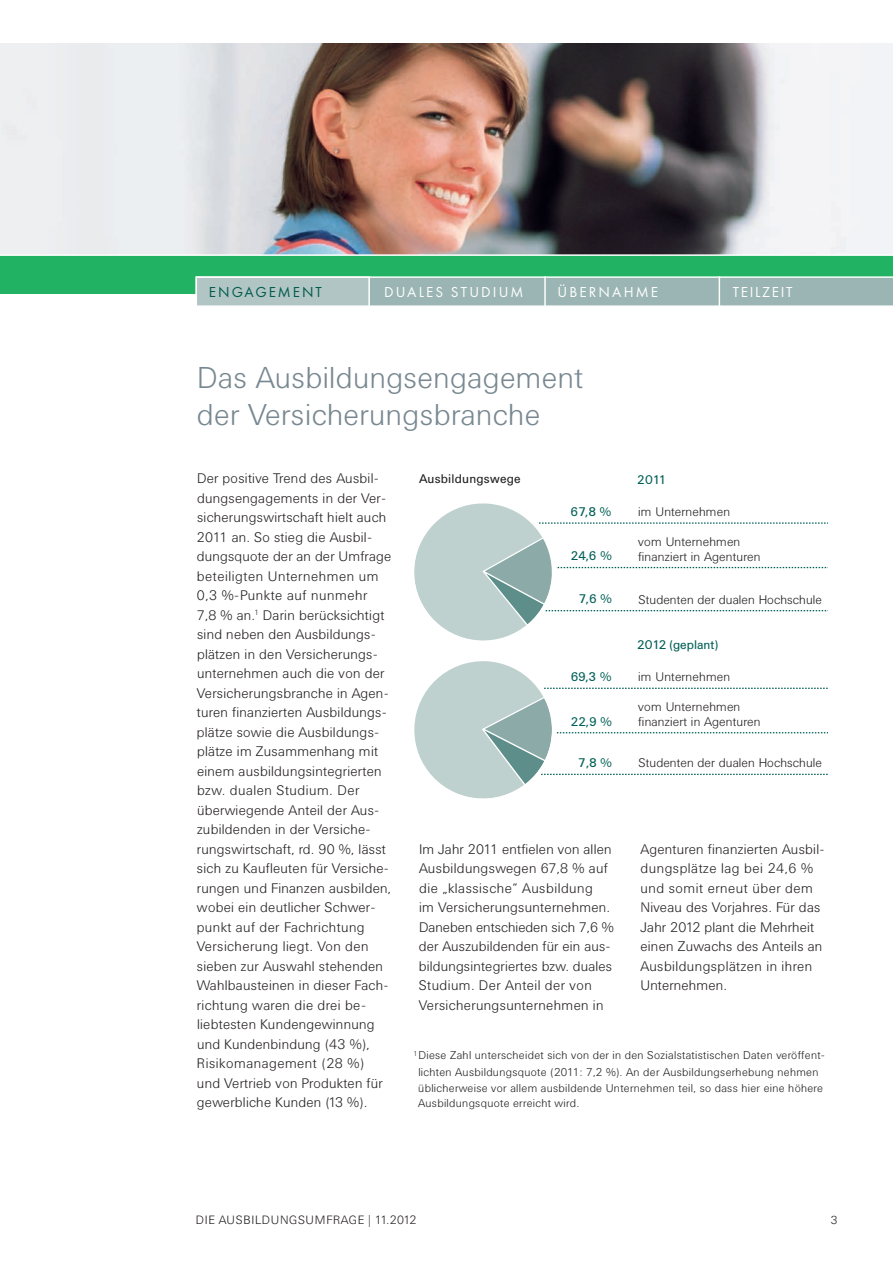
<style>
.page{position:relative;width:893px;height:1263px;background:#fff}
.page>*{position:absolute;margin:0;border:0;box-sizing:border-box;transform-origin:0 0}
.t1{font:300 30px/37.5px "Univers BQ";letter-spacing:.01em;color:#788891}
.t2{font:15px "Futura T";letter-spacing:.14em;color:#fff}
.t3{font:15px "Futura T";letter-spacing:.13em;color:#005b50}
.t4{font:15px "Futura T";letter-spacing:.115em;color:#fff}
.t5{font:300 13.8px/19.5px "Univers BQ";letter-spacing:.015em;color:#231f20}
.t6{font:300 12.45px/15px "Univers BQ";letter-spacing:.01em;color:#231f20}
.t7{font:12.45px "Univers BQ";color:#006057}
.t8{font:12.45px "Univers BQ";letter-spacing:.015em;color:#231f20}
.t9{font:300 12px "Univers BQ";letter-spacing:.05em;color:#231f20}
.t10{font:300 11.55px "Univers BQ";color:#231f20}
.t11{font:300 11.25px/16.8px "Univers BQ";letter-spacing:.025em;color:#231f20;text-align:center}
</style>
<div class="page">
<img style="left:0;top:44px;width:893px;height:210px">
<div style="left:0;top:255px;width:893px;height:38px;background:#22b263"></div>
<svg style="left:370px;top:276px;width:523px;height:29px;background:#9db8b5"></svg>
<div style="left:197px;top:278px;width:171px;height:28px;background:#b1c5c4"></div>
<div style="left:196px;top:276px;width:174px;height:32px;border:2px solid #fff"></div>
<hr style="left:0;top:254px;width:893px;height:2px;background:#fff">
<hr style="left:196px;top:305px;width:697px;height:2px;background:#fff">
<hr style="left:544px;top:276px;width:2px;height:31px;background:#fff">
<hr style="left:719px;top:276px;width:1px;height:31px;background:#fff">
<svg style="left:414px;top:503px;width:413px;height:296px"></svg>
<p class="t3" style="left:209px;top:283px;width:114px">ENGAGEMENT</p>
<p class="t2" style="left:384px;top:283px;width:141px">DUALES STUDIUM</p>
<p class="t2" style="left:558px;top:283px;width:102px">ÜBERNAHME</p>
<p class="t4" style="left:733px;top:283px;width:61px">TEILZEIT</p>
<h1 class="t1" style="left:197px;top:358px;width:388px">Das Ausbildungsengagement der Versicherungsbranche</h1>
<p class="t5" style="left:197px;top:468px;width:183px">Der positive Trend des Ausbil-</p>
<p class="t8" style="left:419px;top:472px;width:103px">Ausbildungswege</p>
<p class="t5" style="left:197px;top:488px;width:196px">dungsengagements in der Ver&shy;sicherungswirtschaft hielt auch<br>2011 an. So stieg die Ausbil&shy;dungsquote der an der Umfrage be teiligten Unternehmen um<br>0,3 %-Punkte auf nunmehr<br>7,8 % an.<sup>1</sup> Darin berücksichtigt sind neben den Ausbildungs&shy;plätzen in den Versicherungs&shy;unternehmen auch die von der<br>Versicherungsbranche in Agen&shy;turen finanzierten Aus bildungs - plätze sowie die Ausbildungs&shy;plätze im Zusammenhang mit einem ausbildungs integrierten bzw. dualen Studium. Der überwiegende Anteil der Aus&shy;zubildenden in der Versiche&shy;rungswirtschaft, rd. 90 %, lässt sich zu Kaufleuten für Versiche&shy;rungen und Finanzen ausbilden, wobei ein deutlicher Schwer&shy;punkt auf der Fachrichtung<br>Versicherung liegt. Von den sieben zur Auswahl stehenden<br>Wahlbausteinen in dieser Fach&shy;richtung waren die drei be - liebtesten Kundengewinnung und Kundenbindung (43 %),<br>Risikomanagement (28 %)<br>und Vertrieb von Produkten für ge werbliche Kunden (13 %).</p>
<p class="t7" style="left:637px;top:472px;width:31px">2011</p>
<p class="t7" style="left:571px;top:505px;width:42px">67,8 %</p>
<p class="t6" style="left:638px;top:504px;width:93px">im Unternehmen</p>
<p class="t6" style="left:638px;top:534px;width:124px">vom Unternehmen finanziert in Agenturen</p>
<p class="t6" style="left:638px;top:592px;width:185px">Studenten der dualen Hochschule</p>
<p class="t7" style="left:571px;top:549px;width:42px">24,6 %</p>
<p class="t7" style="left:579px;top:592px;width:34px">7,6 %</p>
<p class="t7" style="left:637px;top:638px;width:83px">2012 (geplant)</p>
<p class="t7" style="left:571px;top:670px;width:42px">69,3 %</p>
<p class="t6" style="left:638px;top:669px;width:93px">im Unternehmen</p>
<p class="t6" style="left:638px;top:699px;width:124px">vom Unternehmen finanziert in Agenturen</p>
<p class="t6" style="left:638px;top:755px;width:185px">Studenten der dualen Hochschule</p>
<p class="t7" style="left:571px;top:714px;width:42px">22,9 %</p>
<p class="t7" style="left:578px;top:756px;width:35px">7,8 %</p>
<p class="t5" style="left:419px;top:839px;width:196px">Im Jahr 2011 entfielen von allen<br>Ausbildungswegen 67,8 % auf die „klassische“ Ausbildung<br>im Versicherungsunternehmen.<br>Daneben entschieden sich 7,6 % der Auszubildenden für ein aus&shy;bildungsintegriertes bzw. duales<br>Studium. Der An teil der von<br>Versicherungsunternehmen in</p>
<p class="t5" style="left:640px;top:839px;width:186px">Agenturen finanzierten Ausbil&shy;dungsplätze lag bei 24,6 % und somit erneut über dem<br>Niveau des Vorjahres. Für das<br>Jahr 2012 plant die Mehrheit einen Zu wachs des Anteils an<br>Ausbildungsplätzen in ihren<br>Unternehmen.</p>
<p class="t11" style="left:413px;top:1046px;width:413px"><sup>1</sup>Diese Zahl unterscheidet sich von der in den Sozialstatistischen Daten veröffent - lichten Ausbildungsquote (2011: 7,2 %). An der Ausbildungserhebung nehmen</p>
<p class="t11" style="left:418px;top:1080px;width:406px;line-height:15.6px;text-align:left">üblicherweise vor allem ausbildende Unternehmen teil, so dass hier eine höhere<br>Ausbildungsquote erreicht wird.</p>
<p class="t9" style="left:196px;top:1213px;width:222px">DIE AUSBILDUNGSUMFRAGE | 11.2012</p>
<p class="t10" style="left:831px;top:1214px;width:8px">3</p>
</div>
